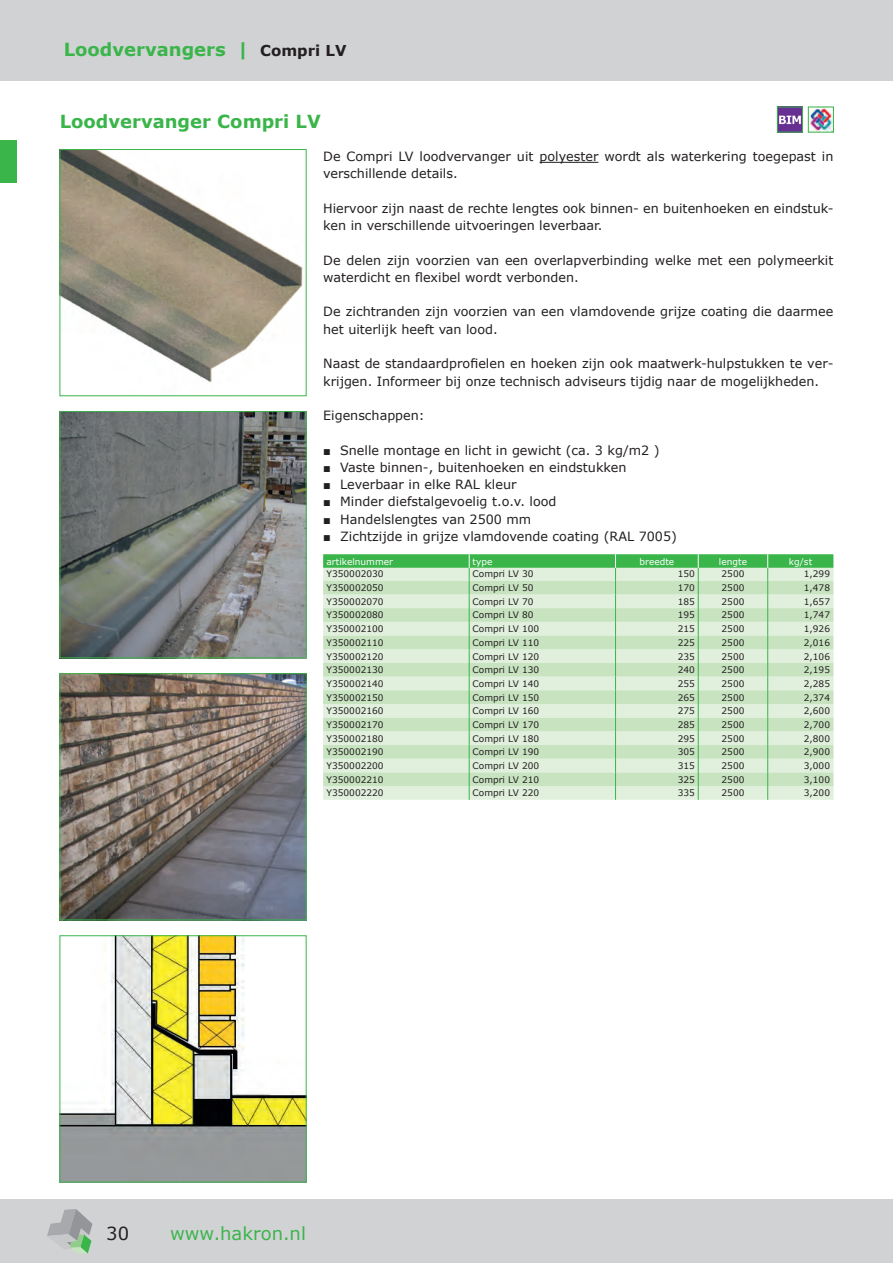
<style>
.page{position:relative;width:893px;height:1263px;background:#fff}
.page>*{position:absolute;margin:0;border:0;box-sizing:border-box;transform-origin:0 0}
.t1{font:700 18px "Verdana";color:#3ab54a}
.t2{font:18px "Verdana";color:#3ab54a}
.t3{font:18px "Verdana";color:#231f20}
.t4{font:12.75px/17.2px "Verdana";color:#231f20}
.t5{font:9px "Verdana";color:#231f20}
.t6{font:9px "Verdana";color:#fff}
.s1{font-size:15px;color:#231f20}
.s2{font-family:"Arial"}
</style>
<div class="page">
<div style="left:0;top:0;width:893px;height:81px;background:#d1d2d4"></div>
<div style="left:0;top:1199px;width:893px;height:64px;background:#d1d2d4"></div>
<svg style="left:47px;top:1209px;width:45px;height:44px"></svg>
<hr style="left:539px;top:162px;width:59px;height:1px;background:#231f20">
<svg style="left:323px;top:554px;width:510px;height:246px;background:#cbe6c7"></svg>
<div style="left:0;top:140px;width:17px;height:43px;background:#3ab54a"></div>
<img style="left:62px;top:675px;width:242px;height:243px">
<div style="left:60px;top:673px;width:246px;height:247px;border:1px solid #3ab54a"></div>
<img style="left:62px;top:937px;width:242px;height:243px">
<div style="left:60px;top:935px;width:246px;height:247px;border:1px solid #3ab54a"></div>
<img style="left:62px;top:413px;width:242px;height:243px">
<div style="left:60px;top:411px;width:246px;height:247px;border:1px solid #3ab54a"></div>
<img style="left:62px;top:151px;width:241px;height:232px">
<div style="left:60px;top:149px;width:246px;height:247px;border:1px solid #3ab54a"></div>
<img style="left:779px;top:109px;width:22px;height:21px">
<div style="left:777px;top:107px;width:26px;height:25px;border:1px solid #3ab54a"></div>
<img style="left:810px;top:109px;width:22px;height:21px">
<div style="left:808px;top:107px;width:26px;height:25px;border:1px solid #3ab54a"></div>
<h1 class="t1" style="left:64px;top:38px;width:284px">Loodvervangers | <span class="s1">Compri LV</span></h1>
<h1 class="t1" style="left:60px;top:110px;width:263px">Loodvervanger Compri LV</h1>
<p class="t4" style="left:323px;top:148px;width:512px">De Compri LV loodvervanger uit polyester wordt als waterkering toegepast in verschillende details.</p>
<p class="t4" style="left:323px;top:200px;width:512px">Hiervoor zijn naast de rechte lengtes ook binnen- en buitenhoeken en eindstuk&shy;ken in verschillende uitvoeringen leverbaar.</p>
<p class="t4" style="left:323px;top:252px;width:512px">De delen zijn voorzien van een overlapverbinding welke met een polymeerkit waterdicht en flexibel wordt verbonden.</p>
<p class="t4" style="left:323px;top:303px;width:512px">De zichtranden zijn voorzien van een vlamdovende grijze coating die daarmee het uiterlijk heeft van lood.</p>
<p class="t4" style="left:323px;top:355px;width:512px">Naast de standaardprofielen en hoeken zijn ook maatwerk-hulpstukken te ver&shy;krijgen. Informeer bij onze technisch adviseurs tijdig naar de mogelijkheden.</p>
<p class="t4" style="left:323px;top:407px;width:103px">Eigenschappen:</p>
<p class="t4" style="left:323px;top:441px;width:338px"><span class="s2">■</span> Snelle montage en licht in gewicht (ca. 3 kg/m2 )</p>
<p class="t4" style="left:323px;top:459px;width:305px"><span class="s2">■</span> Vaste binnen-, buitenhoeken en eindstukken</p>
<p class="t4" style="left:323px;top:476px;width:195px"><span class="s2">■</span> Leverbaar in elke RAL kleur</p>
<p class="t4" style="left:323px;top:493px;width:235px"><span class="s2">■</span> Minder diefstalgevoelig t.o.v. lood</p>
<p class="t4" style="left:323px;top:510px;width:210px"><span class="s2">■</span> Handelslengtes van 2500 mm</p>
<p class="t4" style="left:323px;top:528px;width:355px"><span class="s2">■</span> Zichtzijde in grijze vlamdovende coating (RAL 7005)</p>
<p class="t6" style="left:327px;top:555px;width:68px">artikelnummer</p>
<p class="t6" style="left:473px;top:555px;width:21px">type</p>
<p class="t6" style="left:639px;top:555px;width:36px">breedte</p>
<p class="t6" style="left:719px;top:555px;width:30px">lengte</p>
<p class="t6" style="left:789px;top:555px;width:25px">kg/st</p>
<p class="t5" style="left:327px;top:568px;width:59px">Y350002030</p>
<p class="t5" style="left:473px;top:568px;width:62px">Compri LV 30</p>
<p class="t5" style="left:678px;top:568px;width:19px">150</p>
<p class="t5" style="left:721px;top:568px;width:24px">2500</p>
<p class="t5" style="left:804px;top:568px;width:28px">1,299</p>
<p class="t5" style="left:327px;top:582px;width:59px">Y350002050</p>
<p class="t5" style="left:473px;top:582px;width:62px">Compri LV 50</p>
<p class="t5" style="left:678px;top:582px;width:19px">170</p>
<p class="t5" style="left:721px;top:582px;width:24px">2500</p>
<p class="t5" style="left:804px;top:582px;width:28px">1,478</p>
<p class="t5" style="left:327px;top:596px;width:59px">Y350002070</p>
<p class="t5" style="left:473px;top:596px;width:62px">Compri LV 70</p>
<p class="t5" style="left:678px;top:596px;width:19px">185</p>
<p class="t5" style="left:721px;top:596px;width:24px">2500</p>
<p class="t5" style="left:804px;top:596px;width:28px">1,657</p>
<p class="t5" style="left:327px;top:609px;width:59px">Y350002080</p>
<p class="t5" style="left:473px;top:609px;width:62px">Compri LV 80</p>
<p class="t5" style="left:678px;top:609px;width:19px">195</p>
<p class="t5" style="left:721px;top:609px;width:24px">2500</p>
<p class="t5" style="left:804px;top:609px;width:28px">1,747</p>
<p class="t5" style="left:327px;top:623px;width:59px">Y350002100</p>
<p class="t5" style="left:473px;top:623px;width:68px">Compri LV 100</p>
<p class="t5" style="left:678px;top:623px;width:19px">215</p>
<p class="t5" style="left:721px;top:623px;width:24px">2500</p>
<p class="t5" style="left:804px;top:623px;width:28px">1,926</p>
<p class="t5" style="left:327px;top:637px;width:59px">Y350002110</p>
<p class="t5" style="left:473px;top:637px;width:68px">Compri LV 110</p>
<p class="t5" style="left:678px;top:637px;width:19px">225</p>
<p class="t5" style="left:721px;top:637px;width:24px">2500</p>
<p class="t5" style="left:804px;top:637px;width:28px">2,016</p>
<p class="t5" style="left:327px;top:650px;width:59px">Y350002120</p>
<p class="t5" style="left:473px;top:650px;width:68px">Compri LV 120</p>
<p class="t5" style="left:678px;top:650px;width:19px">235</p>
<p class="t5" style="left:721px;top:650px;width:24px">2500</p>
<p class="t5" style="left:804px;top:650px;width:28px">2,106</p>
<p class="t5" style="left:327px;top:664px;width:59px">Y350002130</p>
<p class="t5" style="left:473px;top:664px;width:68px">Compri LV 130</p>
<p class="t5" style="left:678px;top:664px;width:19px">240</p>
<p class="t5" style="left:721px;top:664px;width:24px">2500</p>
<p class="t5" style="left:804px;top:664px;width:28px">2,195</p>
<p class="t5" style="left:327px;top:678px;width:59px">Y350002140</p>
<p class="t5" style="left:473px;top:678px;width:68px">Compri LV 140</p>
<p class="t5" style="left:678px;top:678px;width:19px">255</p>
<p class="t5" style="left:721px;top:678px;width:24px">2500</p>
<p class="t5" style="left:804px;top:678px;width:28px">2,285</p>
<p class="t5" style="left:327px;top:692px;width:59px">Y350002150</p>
<p class="t5" style="left:473px;top:692px;width:68px">Compri LV 150</p>
<p class="t5" style="left:678px;top:692px;width:19px">265</p>
<p class="t5" style="left:721px;top:692px;width:24px">2500</p>
<p class="t5" style="left:804px;top:692px;width:28px">2,374</p>
<p class="t5" style="left:327px;top:705px;width:59px">Y350002160</p>
<p class="t5" style="left:473px;top:705px;width:68px">Compri LV 160</p>
<p class="t5" style="left:678px;top:705px;width:19px">275</p>
<p class="t5" style="left:721px;top:705px;width:24px">2500</p>
<p class="t5" style="left:804px;top:705px;width:28px">2,600</p>
<p class="t5" style="left:327px;top:719px;width:59px">Y350002170</p>
<p class="t5" style="left:473px;top:719px;width:68px">Compri LV 170</p>
<p class="t5" style="left:678px;top:719px;width:19px">285</p>
<p class="t5" style="left:721px;top:719px;width:24px">2500</p>
<p class="t5" style="left:804px;top:719px;width:28px">2,700</p>
<p class="t5" style="left:327px;top:733px;width:59px">Y350002180</p>
<p class="t5" style="left:473px;top:733px;width:68px">Compri LV 180</p>
<p class="t5" style="left:678px;top:733px;width:19px">295</p>
<p class="t5" style="left:721px;top:733px;width:24px">2500</p>
<p class="t5" style="left:804px;top:733px;width:28px">2,800</p>
<p class="t5" style="left:327px;top:746px;width:59px">Y350002190</p>
<p class="t5" style="left:473px;top:746px;width:68px">Compri LV 190</p>
<p class="t5" style="left:678px;top:746px;width:19px">305</p>
<p class="t5" style="left:721px;top:746px;width:24px">2500</p>
<p class="t5" style="left:804px;top:746px;width:28px">2,900</p>
<p class="t5" style="left:327px;top:760px;width:59px">Y350002200</p>
<p class="t5" style="left:473px;top:760px;width:68px">Compri LV 200</p>
<p class="t5" style="left:678px;top:760px;width:19px">315</p>
<p class="t5" style="left:721px;top:760px;width:24px">2500</p>
<p class="t5" style="left:804px;top:760px;width:28px">3,000</p>
<p class="t5" style="left:327px;top:774px;width:59px">Y350002210</p>
<p class="t5" style="left:473px;top:774px;width:68px">Compri LV 210</p>
<p class="t5" style="left:678px;top:774px;width:19px">325</p>
<p class="t5" style="left:721px;top:774px;width:24px">2500</p>
<p class="t5" style="left:804px;top:774px;width:28px">3,100</p>
<p class="t5" style="left:327px;top:787px;width:59px">Y350002220</p>
<p class="t5" style="left:473px;top:787px;width:68px">Compri LV 220</p>
<p class="t5" style="left:678px;top:787px;width:19px">335</p>
<p class="t5" style="left:721px;top:787px;width:24px">2500</p>
<p class="t5" style="left:804px;top:787px;width:28px">3,200</p>
<h1 class="t3" style="left:106px;top:1221px;width:24px">30</h1>
<h1 class="t2" style="left:170px;top:1221px;width:137px">www.hakron.nl</h1>
</div>
